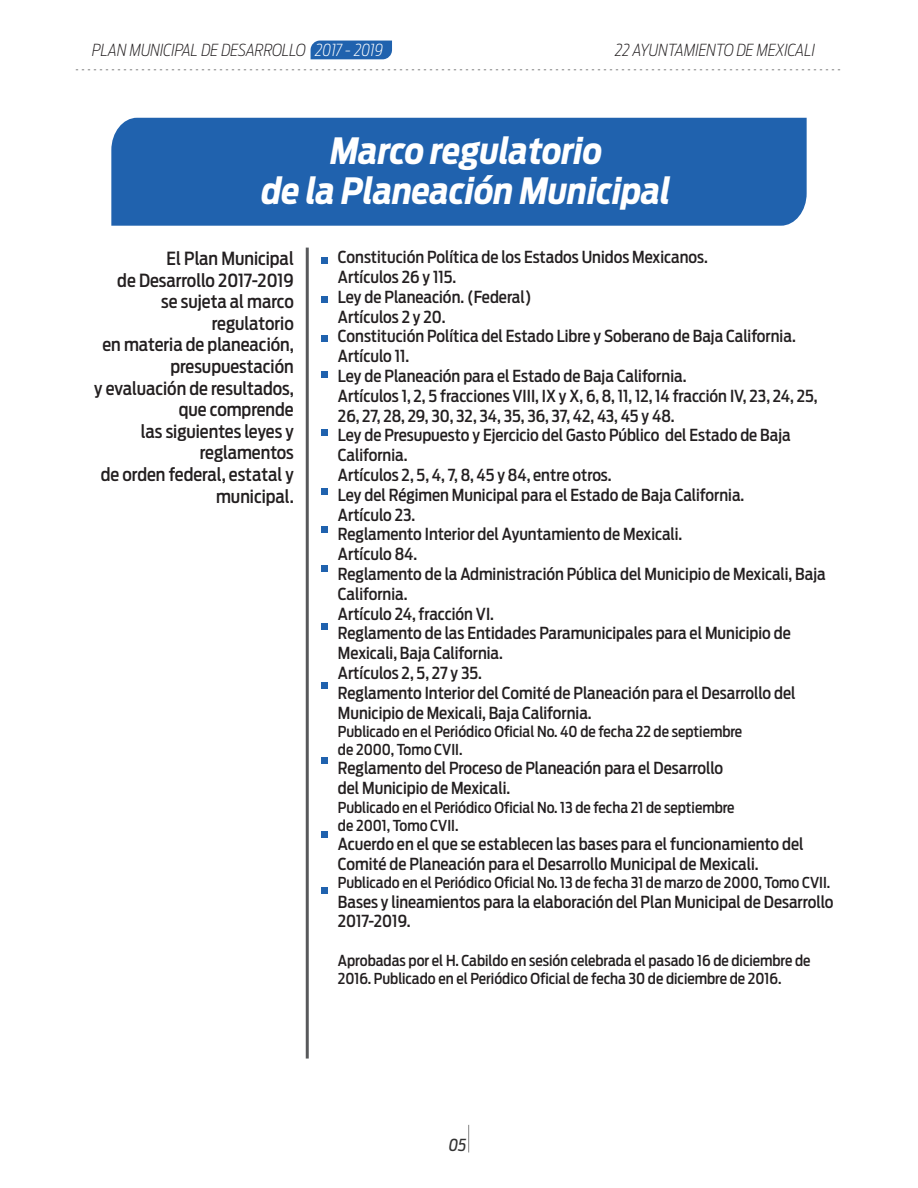
<style>
.page{position:relative;width:918px;height:1188px;background:#fff}
.page>*{position:absolute;margin:0;border:0;box-sizing:border-box;transform-origin:0 0}
.t1{font:italic 700 36px/40.2px "Antenna Cond";color:#fff;text-align:center}
.t2{font:500 18px/21.6px "Antenna Cond";color:#231f20;text-align:right}
.t3{font:500 16.5px/19.8px "Antenna Cond";color:#231f20}
.t4{font:italic 200 16.5px "Antenna Cond";color:#231f20}
.t5{font:italic 16.5px "Antenna Cond";color:#333}
.t6{font:500 15px/18px "Antenna Cond";color:#231f20}
.s1{color:#fff}
</style>
<div class="page">
<div style="left:111px;top:118px;width:696px;height:108px;background:#2062ae"></div>
<hr style="left:306px;top:248px;width:3px;height:811px;background:#58595b">
<svg style="left:311px;top:41px;width:81px;height:18px"></svg>
<svg style="left:76px;top:69px;width:765px;height:1px"></svg>
<svg style="left:468px;top:1125px;width:1px;height:27px"></svg>
<div style="left:321px;top:257px;width:7px;height:7px;background:#2062ae"></div>
<div style="left:321px;top:296px;width:7px;height:7px;background:#2062ae"></div>
<div style="left:321px;top:335px;width:7px;height:7px;background:#2062ae"></div>
<div style="left:321px;top:371px;width:7px;height:7px;background:#2062ae"></div>
<div style="left:321px;top:429px;width:7px;height:7px;background:#2062ae"></div>
<div style="left:321px;top:488px;width:7px;height:7px;background:#2062ae"></div>
<div style="left:321px;top:526px;width:7px;height:7px;background:#2062ae"></div>
<div style="left:321px;top:565px;width:7px;height:7px;background:#2062ae"></div>
<div style="left:321px;top:623px;width:7px;height:7px;background:#2062ae"></div>
<div style="left:321px;top:682px;width:7px;height:7px;background:#2062ae"></div>
<div style="left:321px;top:757px;width:7px;height:6px;background:#2062ae"></div>
<div style="left:321px;top:831px;width:7px;height:7px;background:#2062ae"></div>
<div style="left:321px;top:887px;width:7px;height:7px;background:#2062ae"></div>
<p class="t4" style="left:92px;top:43px;width:292px">PLAN MUNICIPAL DE DESARROLLO <span class="s1">2017 - 2019</span></p>
<p class="t4" style="left:615px;top:43px;width:202px">22 AYUNTAMIENTO DE MEXICALI</p>
<h1 class="t1" style="left:262px;top:133px;width:411px">Marco regulatorio<br>de la Planeación Municipal</h1>
<p class="t2" style="left:94px;top:249px;width:201px">El Plan Municipal<br>de Desarrollo 2017-2019<br>se sujeta al marco regulatorio<br>en materia de planeación, presupuestación<br>y evaluación de resultados, que comprende<br>las siguientes leyes y reglamentos<br>de orden federal, estatal y municipal.</p>
<p class="t3" style="left:338px;top:248px;width:489px">Constitución Política de los Estados Unidos Mexicanos.<br>Artículos 26 y 115.<br>Ley de Planeación. (Federal)<br>Artículos 2 y 20.<br>Constitución Política del Estado Libre y Soberano de Baja California.<br>Artículo 11.<br>Ley de Planeación para el Estado de Baja California.<br>Artículos 1, 2, 5 fracciones VIII, IX y X, 6, 8, 11, 12, 14 fracción IV, 23, 24, 25, 26, 27, 28, 29, 30, 32, 34, 35, 36, 37, 42, 43, 45 y 48.<br>Ley de Presupuesto y Ejercicio del Gasto Público del Estado de Baja California.<br>Artículos 2, 5, 4, 7, 8, 45 y 84, entre otros.<br>Ley del Régimen Municipal para el Estado de Baja California.<br>Artículo 23.<br>Reglamento Interior del Ayuntamiento de Mexicali.<br>Artículo 84.<br>Reglamento de la Administración Pública del Municipio de Mexicali, Baja California.<br>Artículo 24, fracción VI.<br>Reglamento de las Entidades Paramunicipales para el Municipio de Mexicali, Baja California.<br>Artículos 2, 5, 27 y 35.<br>Reglamento Interior del Comité de Planeación para el Desarrollo del Municipio de Mexicali, Baja California.</p>
<p class="t6" style="left:338px;top:724px;width:406px">Publicado en el Periódico Oficial No. 40 de fecha 22 de septiembre de 2000, Tomo CVII.</p>
<p class="t3" style="left:338px;top:760px;width:387px">Reglamento del Proceso de Planeación para el Desarrollo del Municipio de Mexicali.</p>
<p class="t6" style="left:338px;top:799px;width:398px">Publicado en el Periódico Oficial No. 13 de fecha 21 de septiembre de 2001, Tomo CVII.</p>
<p class="t3" style="left:338px;top:835px;width:467px">Acuerdo en el que se establecen las bases para el funcionamiento del<br>Comité de Planeación para el Desarrollo Municipal de Mexicali.</p>
<p class="t6" style="left:338px;top:875px;width:494px">Publicado en el Periódico Oficial No. 13 de fecha 31 de marzo de 2000, Tomo CVII.</p>
<p class="t3" style="left:338px;top:893px;width:497px">Bases y lineamientos para la elaboración del Plan Municipal de Desarrollo<br>2017-2019.</p>
<p class="t6" style="left:338px;top:952px;width:474px">Aprobadas por el H. Cabildo en sesión celebrada el pasado 16 de diciembre de<br>2016. Publicado en el Periódico Oficial de fecha 30 de diciembre de 2016.</p>
<p class="t5" style="left:449px;top:1137px;width:19px">05</p>
</div>
